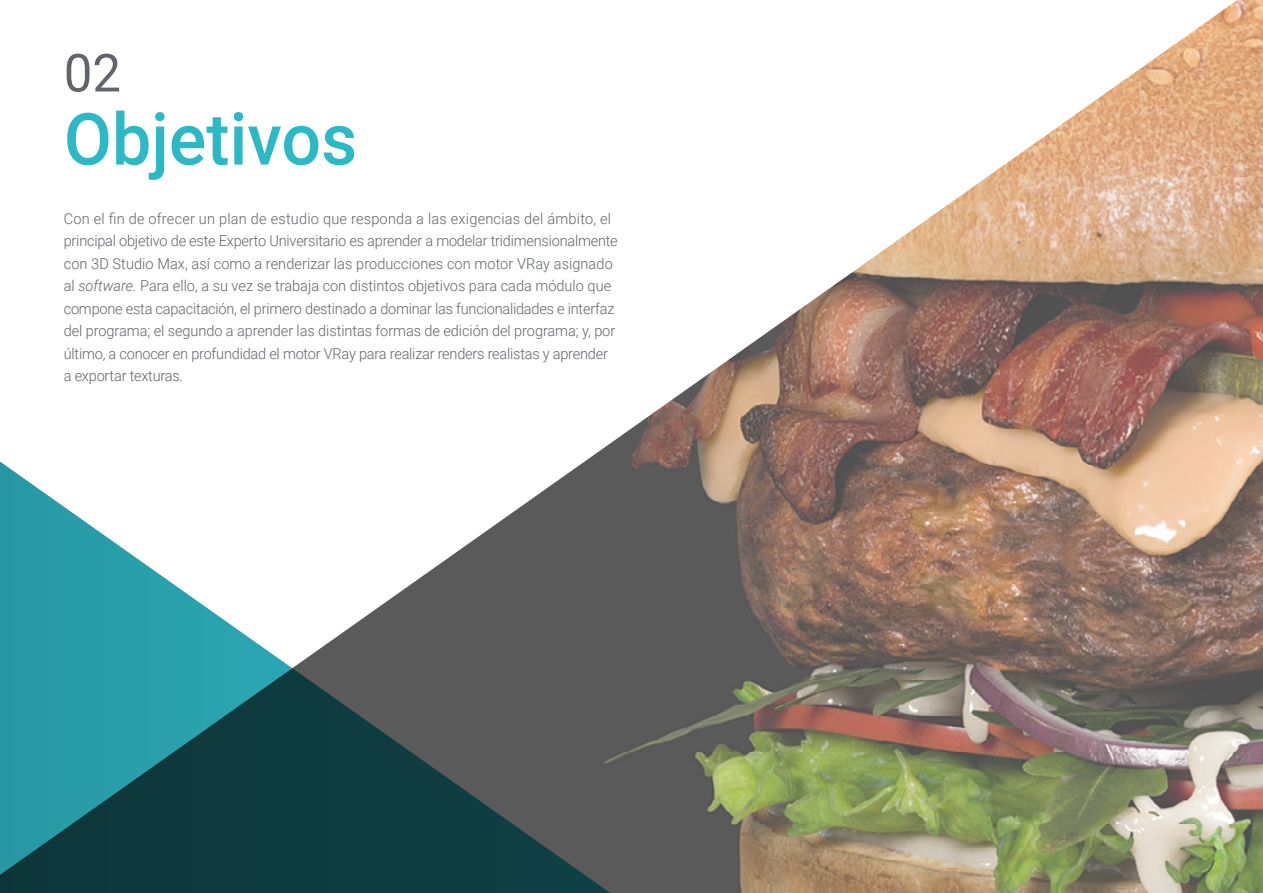
<style>
.page{position:relative;width:1263px;height:893px;background:#fff}
.page>*{position:absolute;margin:0;border:0;box-sizing:border-box;transform-origin:0 0}
.t1{font:500 72px "Roboto";color:#2db8c5}
.t2{font:52.5px "Roboto";color:#61646a}
.t3{font:300 15px/22.5px "Roboto";letter-spacing:-.015em;color:#61646a}
.s1{font-style:italic}
</style>
<div class="page">
<img style="left:606px;top:0;width:657px;height:893px">
<svg style="left:0;top:446px;width:640px;height:447px"></svg>
<h2 class="t2" style="left:64px;top:36px;width:59px">02</h2>
<h1 class="t1" style="left:64px;top:89px;width:295px">Objetivos</h1>
<p class="t3" style="left:64px;top:207px;width:555px">Con el fin de ofrecer un plan de estudio que responda a las exigencias del ámbito, el principal objetivo de este Experto Universitario es aprender a modelar tridimensionalmente con 3D Studio Max, así como a renderizar las producciones con motor VRay asignado al <span class="s1">software.</span> Para ello, a su vez se trabaja con distintos objetivos para cada módulo que compone esta capacitación, el primero destinado a dominar las funcionalidades e interfaz del programa; el segundo a aprender las distintas formas de edición del programa; y, por último, a conocer en profundidad el motor VRay para realizar renders realistas y aprender a exportar texturas.</p>
</div>
